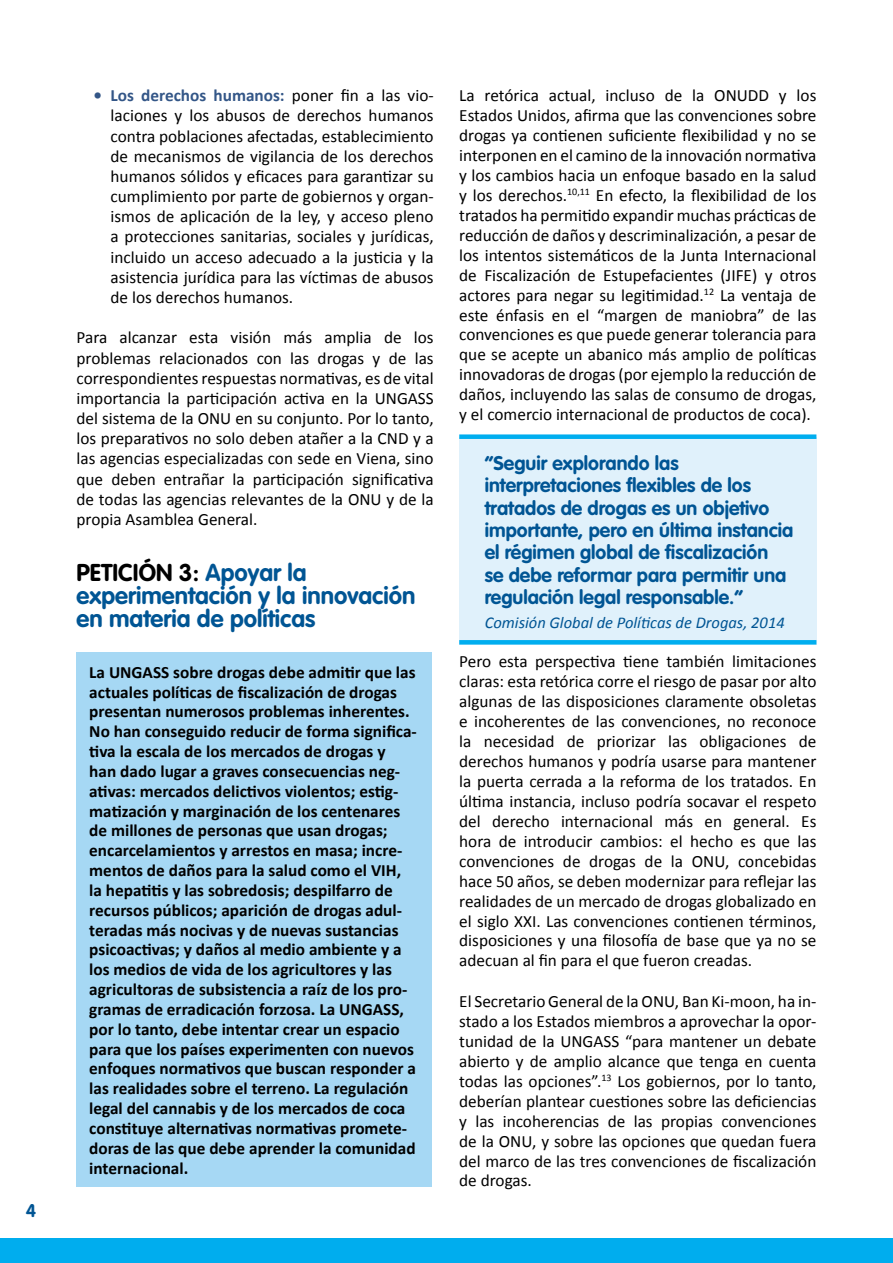
<style>
.page{position:relative;width:893px;height:1263px;background:#fff}
.page>*{position:absolute;margin:0;border:0;box-sizing:border-box;transform-origin:0 0}
.t1{font:700 24px/22.8px "VAG Rounded LT Pro";color:#005594}
.t2{font:700 19.5px/22.5px "VAG Rounded LT Pro";color:#005594}
.t3{font:700 18px "VAG Rounded LT Pro";color:#005594}
.t4{font:17.25px/20px "Calibri";color:#000;text-align:justify}
.t5{font:700 17.25px/19.8px "Calibri";color:#000}
.t6{font:italic 16.5px "Calibri";color:#005594}
.s1{font-weight:700;color:#335687}
.s2{color:#000}
</style>
<div class="page">
<div style="left:0;top:1238px;width:893px;height:25px;background:#00adee"></div>
<div style="left:77px;top:652px;width:355px;height:534px;background:#a6d8f4"></div>
<div style="left:459px;top:437px;width:357px;height:207px;background:#e0f1fb"></div>
<div style="left:459px;top:434px;width:357px;height:5px;background:#00aeef"></div>
<svg style="left:459px;top:640px;width:357px;height:4px"></svg>
<p class="t3" style="left:26px;top:1199px;width:12px">4</p>
<p class="t4" style="left:111px;top:85px;width:325px;text-indent:-17px"><span class="s1">• Los derechos humanos:</span> poner fin a las vio&shy;laciones y los abusos de derechos humanos contra poblaciones afectadas, establecimiento de mecanismos de vigilancia de los derechos humanos sólidos y eficaces para garantizar su cumplimiento por parte de gobiernos y organ&shy;ismos de aplicación de la ley, y acceso pleno a protecciones sanitarias, sociales y jurídicas, incluido un acceso adecuado a la justicia y la asistencia jurídica para las víctimas de abusos de los derechos humanos.</p>
<p class="t4" style="left:77px;top:328px;width:359px">Para alcanzar esta visión más amplia de los problemas relacionados con las drogas y de las correspondientes respuestas normativas, es de vital importancia la participación activa en la UNGASS del sistema de la ONU en su conjunto. Por lo tanto, los preparativos no solo deben atañer a la CND y a las agencias especializadas con sede en Viena, sino que deben entrañar la participación significativa de todas las agencias relevantes de la ONU y de la propia Asamblea General.</p>
<h1 class="t1" style="left:77px;top:562px;width:340px"><span class="s2">PETICIÓN 3:</span> Apoyar la experimentación y la innovación en materia de políticas</h1>
<p class="t5" style="left:89px;top:662px;width:329px">La UNGASS sobre drogas debe admitir que las actuales políticas de fiscalización de drogas presentan numerosos problemas inherentes.<br>No han conseguido reducir de forma significa&shy;tiva la escala de los mercados de drogas y han dado lugar a graves consecuencias neg&shy;ativas: mercados delictivos violentos; estig&shy;matización y marginación de los centenares de millones de personas que usan drogas; encarcelamientos y arrestos en masa; incre&shy;mentos de daños para la salud como el VIH, la hepatitis y las sobredosis; despilfarro de recursos públicos; aparición de drogas adul&shy;teradas más nocivas y de nuevas sustancias psicoactivas; y daños al medio ambiente y a los medios de vida de los agricultores y las agricultoras de subsistencia a raíz de los pro&shy;gramas de erradicación forzosa. La UNGASS, por lo tanto, debe intentar crear un espacio para que los países experimenten con nuevos enfoques normativos que buscan responder a las realidades sobre el terreno. La regulación legal del cannabis y de los mercados de coca constituye alternativas normativas promete&shy;doras de las que debe aprender la comunidad internacional.</p>
<p class="t4" style="left:459px;top:86px;width:359px">La retórica actual, incluso de la ONUDD y los Estados Unidos, afirma que las convenciones sobre drogas ya contienen suficiente flexibilidad y no se interponen en el camino de la innovación normativa y los cambios hacia un enfoque basado en la salud y los derechos.<sup>10,11</sup> En efecto, la flexibilidad de los tratados ha permitido expandir muchas prácticas de reducción de daños y descriminalización, a pesar de los intentos sistemáticos de la Junta Internacional de Fiscalización de Estupefacientes (JIFE) y otros actores para negar su legitimidad.<sup>12</sup> La ventaja de este énfasis en el “margen de maniobra” de las convenciones es que puede generar tolerancia para que se acepte un abanico más amplio de políticas innovadoras de drogas (por ejemplo la reducción de daños, incluyendo las salas de consumo de drogas, y el comercio internacional de productos de coca).</p>
<p class="t2" style="left:485px;top:452px;width:310px">“Seguir explorando las interpretaciones flexibles de los tratados de drogas es un objetivo importante, pero en última instancia el régimen global de fiscalización<br>se debe reformar para permitir una regulación legal responsable.”</p>
<p class="t6" style="left:485px;top:611px;width:301px">Comisión Global de Políticas de Drogas, 2014</p>
<p class="t4" style="left:459px;top:652px;width:359px">Pero esta perspectiva tiene también limitaciones claras: esta retórica corre el riesgo de pasar por alto algunas de las disposiciones claramente obsoletas e incoherentes de las convenciones, no reconoce la necesidad de priorizar las obligaciones de derechos humanos y podría usarse para mantener la puerta cerrada a la reforma de los tratados. En última instancia, incluso podría socavar el respeto del derecho internacional más en general. Es hora de introducir cambios: el hecho es que las convenciones de drogas de la ONU, concebidas hace 50 años, se deben modernizar para reflejar las realidades de un mercado de drogas globalizado en el siglo XXI. Las convenciones contienen términos, disposiciones y una filosofía de base que ya no se adecuan al fin para el que fueron creadas.</p>
<p class="t4" style="left:459px;top:991px;width:359px">El Secretario General de la ONU, Ban Ki-moon, ha in&shy;stado a los Estados miembros a aprovechar la opor&shy;tunidad de la UNGASS “para mantener un debate abierto y de amplio alcance que tenga en cuenta todas las opciones”.<sup>13</sup> Los gobiernos, por lo tanto, deberían plantear cuestiones sobre las deficiencias y las incoherencias de las propias convenciones de la ONU, y sobre las opciones que quedan fuera del marco de las tres convenciones de fiscalización de drogas.</p>
</div>
